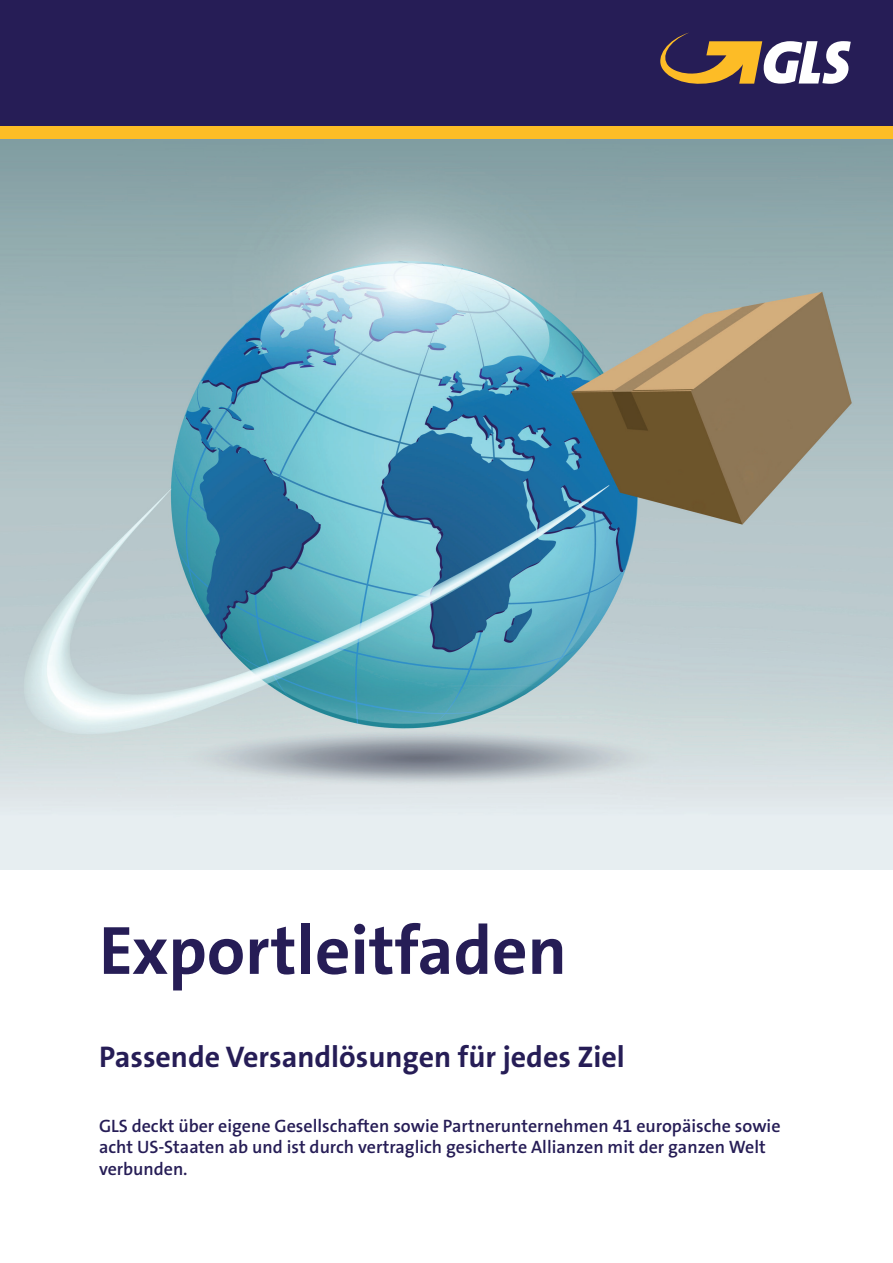
<style>
.page{position:relative;width:893px;height:1263px;background:#fff}
.page>*{position:absolute;margin:0;border:0;box-sizing:border-box;transform-origin:0 0}
.t1{font:700 69px "The Sans GLS";color:#261d56}
.t2{font:700 30px "The Sans GLS";color:#261d56}
.t3{font:600 18px/21.6px "The Sans GLS";color:#261d56}
</style>
<div class="page">
<img style="left:0;top:139px;width:893px;height:731px">
<div style="left:0;top:0;width:893px;height:126px;background:#261d56"></div>
<div style="left:0;top:126px;width:893px;height:13px;background:#fdbd26"></div>
<svg style="left:660px;top:33px;width:191px;height:51px"></svg>
<h1 class="t1" style="left:99px;top:906px;width:469px">Exportleitfaden</h1>
<h2 class="t2" style="left:99px;top:1038px;width:527px">Passende Versandlösungen für jedes Ziel</h2>
<p class="t3" style="left:99px;top:1115px;width:683px">GLS deckt über eigene Gesellschaften sowie Partnerunternehmen 41 europäische sowie acht US-Staaten ab und ist durch vertraglich gesicherte Allianzen mit der ganzen Welt verbunden.</p>
</div>
